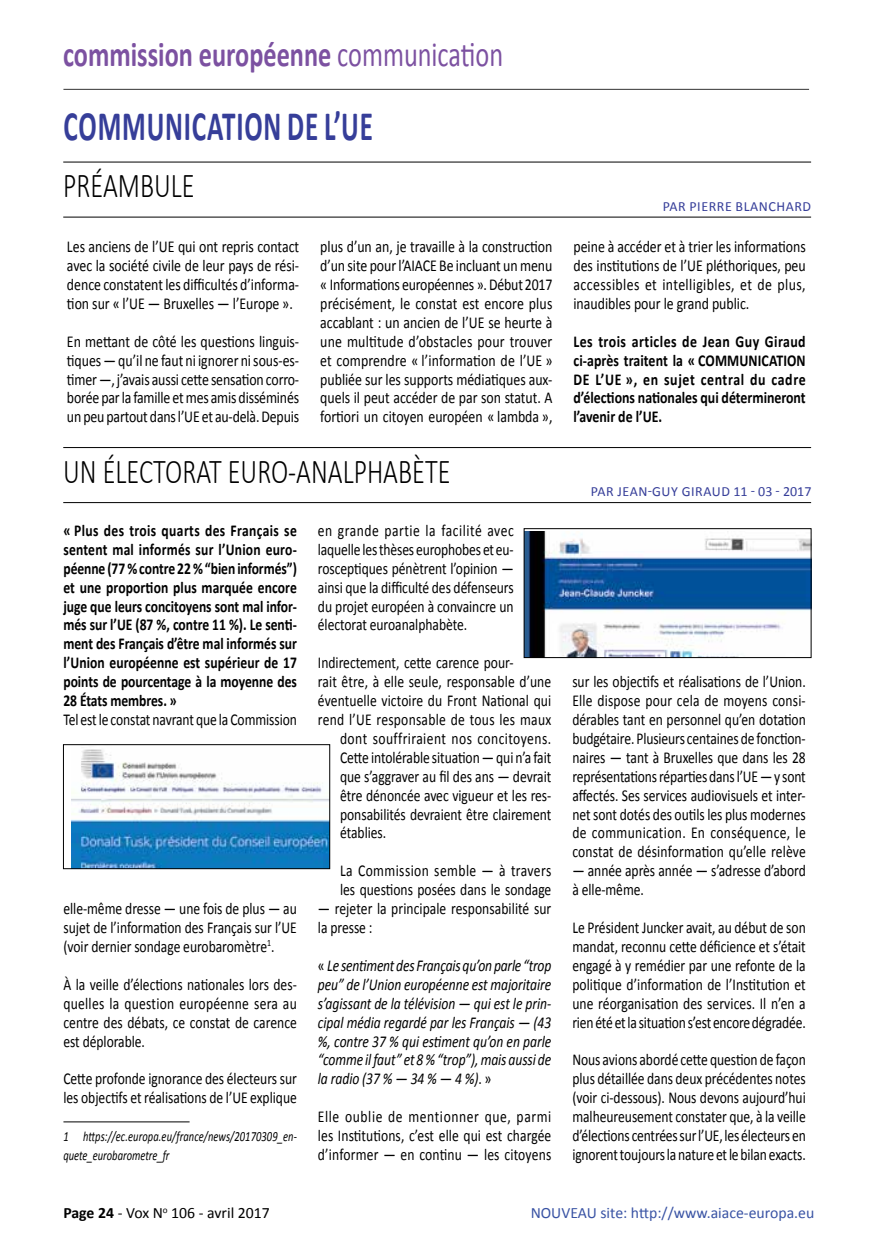
<style>
.page{position:relative;width:874px;height:1241px;background:#fff}
.page>*{position:absolute;margin:0;border:0;box-sizing:border-box;transform-origin:0 0}
.t1{font:700 42px "Calibri";letter-spacing:.03em;color:#363e99;scale:.64 1}
.t2{font:300 35px "Calibri";color:#000;scale:.75 1}
.t3{font:700 35px "Calibri";color:#7c51a1;scale:.75 1}
.t4{font:16.62px/18.9px "Calibri";color:#000;text-align:justify;scale:.82 1}
.t5{font:16.62px/18.9px "Calibri";color:#000;text-align:justify;scale:.83 1}
.t6{font:700 16.62px/18.9px "Calibri";color:#000;text-align:justify;scale:.82 1}
.t7{font:italic 16.62px/18.9px "Calibri";letter-spacing:-.005em;color:#000;text-align:justify;scale:.82 1}
.t8{font:700 16.62px/18.9px "Calibri";color:#000;text-align:justify;scale:.83 1}
.t9{font:16.62px "Calibri";letter-spacing:.035em;color:#000;scale:.82 1}
.t10{font:15.75px "Calibri";color:#3953a4}
.t11{font:15.75px "Calibri";color:#000}
.t12{font:italic 14px/18.9px "Calibri";letter-spacing:.005em;color:#000;scale:.75 1}
.t13{font:14px "Calibri";letter-spacing:.04em;color:#363e99}
.s1{font-weight:400}
.s2{font-style:normal}
.s3{font-weight:700}
</style>
<div class="page">
<hr style="left:63px;top:89px;width:745px;height:1px;background:#333">
<hr style="left:63px;top:162px;width:747px;height:1px;background:#000">
<hr style="left:63px;top:217px;width:747px;height:1px;background:#000">
<hr style="left:63px;top:1121px;width:126px;height:1px;background:#000">
<hr style="left:63px;top:447px;width:747px;height:1px;background:#000">
<hr style="left:63px;top:502px;width:747px;height:1px;background:#000">
<img style="left:525px;top:531px;width:284px;height:125px">
<div style="left:523px;top:528px;width:288px;height:130px;border:1px solid #000"></div>
<img style="left:71px;top:749px;width:257px;height:118px">
<div style="left:63px;top:744px;width:267px;height:125px;border:1px solid #000"></div>
<h2 class="t3" style="left:63px;top:32px;width:588px">commission européenne <span class="s1">communication</span></h2>
<h1 class="t1" style="left:64px;top:99px;width:484px">COMMUNICATION DE L’UE</h1>
<h2 class="t2" style="left:63px;top:164px;width:177px">PRÉAMBULE</h2>
<p class="t5" style="left:67px;top:237px;width:281px">Les anciens de l’UE qui ont repris contact avec la société civile de leur pays de rési&shy;dence constatent les difficultés d’informa&shy;tion sur « l’UE — Bruxelles — l’Europe ».</p>
<p class="t5" style="left:67px;top:332px;width:281px">En mettant de côté les questions linguis&shy;tiques — qu’il ne faut ni ignorer ni sous-es&shy;timer—, j’avais aussi cette sensation corro&shy;borée parla famille etmes amis disséminés un peu partout dansl’UE et au-delà.Depuis</p>
<p class="t13" style="left:662px;top:197px;width:150px">PAR PIERRE BLANCHARD</p>
<p class="t5" style="left:320px;top:237px;width:281px">plus d’un an, je travaille à la construction d’un site pour l’AIACE Be incluant un menu « Informations européennes ».Début 2017 précisément, le constat est encore plus accablant : un ancien de l’UE se heurte à une multitude d’obstacles pour trouver et comprendre « l’information de l’UE » publiée sur les supports médiatiques aux&shy;quels il peut accéder de par son statut. A fortiori un citoyen européen « lambda »,</p>
<p class="t5" style="left:573px;top:237px;width:281px">peine à accéder et à trier les informations des institutions de l’UE pléthoriques, peu accessibles et intelligibles, et de plus, inaudibles pour le grand public.</p>
<p class="t8" style="left:573px;top:332px;width:281px">Les trois articles de Jean Guy Giraud ci-après traitent la « COMMUNICATION DE L’UE », en sujet central du cadre d’élections nationales qui détermineront l’avenir de l’UE.</p>
<h2 class="t2" style="left:63px;top:449px;width:517px">UN ÉLECTORAT EURO-ANALPHABÈTE</h2>
<p class="t6" style="left:63px;top:521px;width:286px">« Plus des trois quarts des Français se sentent mal informés sur l’Union euro&shy;péenne (77 % contre 22 % “bien informés”) et une proportion plus marquée encore juge que leurs concitoyens sont mal infor&shy;més sur l’UE (87 %, contre 11 %). Le senti&shy;ment des Français d’être mal informés sur l’Union européenne est supérieur de 17 points de pourcentage à la moyenne des 28 États membres. »</p>
<p class="t4" style="left:63px;top:710px;width:286px">Tel estle constat navrant que la Commission</p>
<p class="t4" style="left:63px;top:899px;width:286px">elle-même dresse — une fois de plus — au sujet de l’information des Français sur l’UE (voir dernier sondage eurobaromètre<sup>1</sup>.</p>
<p class="t4" style="left:63px;top:974px;width:286px">À la veille d’élections nationales lors des&shy;quelles la question européenne sera au centre des débats, ce constat de carence est déplorable.</p>
<p class="t4" style="left:63px;top:1069px;width:286px">Cette profonde ignorance des électeurs sur les objectifs et réalisations de l’UE explique</p>
<p class="t12" style="left:63px;top:1126px;width:312px">1 https://ec.europa.eu/france/news/20170309_en&shy;quete_eurobarometre_fr</p>
<p class="t4" style="left:318px;top:521px;width:240px">en grande partie la facilité avec laquelle lesthèses europhobes et eu&shy;rosceptiques pénètrent l’opinion — ainsi que la difficulté des défenseurs du projet européen à convaincre un électorat euroanalphabète.</p>
<p class="t4" style="left:318px;top:653px;width:240px">Indirectement, cette carence pour-</p>
<p class="t4" style="left:318px;top:672px;width:286px">rait être, à elle seule, responsable d’une</p>
<p class="t4" style="left:318px;top:691px;width:286px">éventuelle victoire du Front National qui</p>
<p class="t4" style="left:318px;top:710px;width:286px">rend l’UE responsable de tous les maux</p>
<p class="t9" style="left:340px;top:727px;width:259px">dont souffriraient nos concitoyens.</p>
<p class="t4" style="left:340px;top:747px;width:259px">Cette intolérable situation — qui n’a fait</p>
<p class="t4" style="left:340px;top:766px;width:259px">que s’aggraver au fil des ans — devrait</p>
<p class="t4" style="left:340px;top:785px;width:259px">être dénoncée avec vigueur et les res-</p>
<p class="t4" style="left:340px;top:804px;width:259px">ponsabilités devraient être clairement</p>
<p class="t4" style="left:340px;top:823px;width:58px">établies.</p>
<p class="t4" style="left:340px;top:861px;width:259px">La Commission semble — à travers les questions posées dans le sondage</p>
<p class="t4" style="left:318px;top:899px;width:286px">— rejeter la principale responsabilité sur la presse :</p>
<p class="t7" style="left:318px;top:955px;width:286px"><span class="s2">«</span> Le sentiment des Français qu’on parle “trop peu” de l’Union européenne est majoritaire s’agissant de la télévision — qui est le prin&shy;cipal média regardé par les Français — (43 %, contre 37 % qui estiment qu’on en parle “comme il faut” et 8 % “trop”), mais aussi de la radio (37 % — 34 % — 4 %)<span class="s2">. »</span></p>
<p class="t4" style="left:318px;top:1107px;width:286px">Elle oublie de mentionner que, parmi les Institutions, c’est elle qui est chargée d’informer — en continu — les citoyens</p>
<p class="t13" style="left:590px;top:482px;width:222px">PAR JEAN-GUY GIRAUD 11 - 03 - 2017</p>
<p class="t4" style="left:572px;top:672px;width:286px">sur les objectifs et réalisations de l’Union.<br>Elle dispose pour cela de moyens consi&shy;dérables tant en personnel qu’en dotation budgétaire. Plusieurs centaines de fonction&shy;naires — tant à Bruxelles que dans les 28 représentationsréparties dansl’UE—y sont affectés. Ses services audiovisuels et inter&shy;net sont dotés des outils les plus modernes de communication. En conséquence, le constat de désinformation qu’elle relève</p>
<p class="t4" style="left:572px;top:861px;width:286px">— année après année — s’adresse d’abord à elle-même.</p>
<p class="t4" style="left:572px;top:918px;width:286px">Le Président Juncker avait, au début de son mandat, reconnu cette déficience et s’était engagé à y remédier par une refonte de la politique d’information de l’Institution et une réorganisation des services. Il n’en a rien été etla situation s’est encore dégradée.</p>
<p class="t4" style="left:572px;top:1050px;width:286px">Nous avions abordé cette question de façon plus détaillée dans deux précédentes notes (voir ci-dessous). Nous devons aujourd’hui malheureusement constater que, à la veille d’élections centréessurl’UE, les électeurs en ignorenttoujoursla nature etle bilan exacts.</p>
<p class="t11" style="left:63px;top:1202px;width:208px"><span class="s3">Page 24</span> - Vox N<sup>o</sup> 106 - avril 2017</p>
<p class="t10" style="left:530px;top:1202px;width:285px">NOUVEAU site: http://www.aiace-europa.eu</p>
</div>
